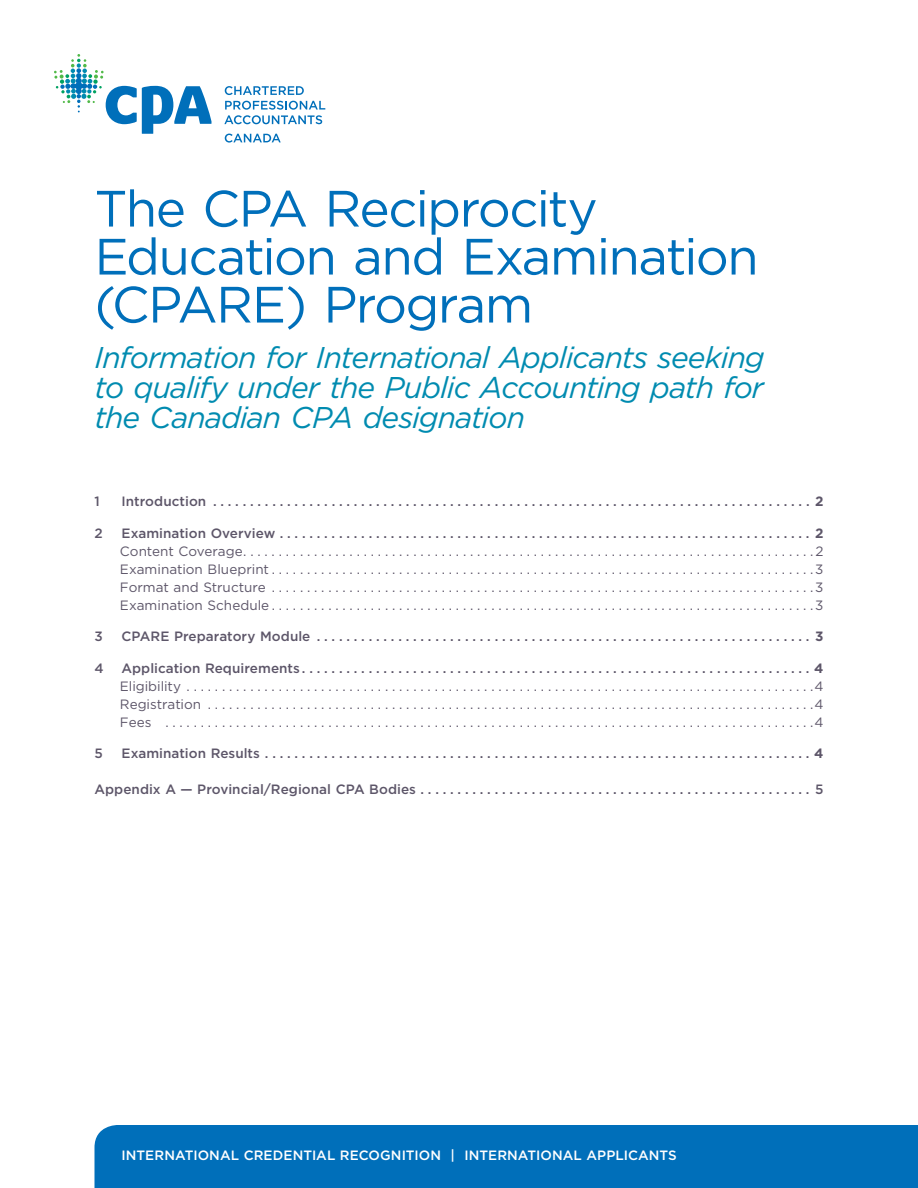
<style>
.page{position:relative;width:918px;height:1188px;background:#fff}
.page>*{position:absolute;margin:0;border:0;box-sizing:border-box;transform-origin:0 0}
.t1{font:51px/48px "Gotham";letter-spacing:-.03em;color:#006fba}
.t2{font:italic 30px/30px "Gotham";letter-spacing:-.035em;color:#008bb0;text-align:justify}
.t3{font:13.5px/18px "Gotham";color:#5d5669;text-align:justify}
.t4{font:500 13.5px "Gotham";letter-spacing:.005em;color:#5d5669}
.t5{font:500 13.5px "Gotham";letter-spacing:.005em;color:#fff}
.s1{font-weight:700}
.s2{font-weight:500}
</style>
<div class="page">
<div style="left:94px;top:1125px;width:824px;height:63px;background:#006fba"></div>
<svg style="left:225px;top:86px;width:79px;height:9px"></svg>
<svg style="left:224px;top:101px;width:101px;height:23px"></svg>
<svg style="left:54px;top:54px;width:158px;height:80px"></svg>
<svg style="left:225px;top:134px;width:56px;height:9px"></svg>
<h1 class="t1" style="left:94px;top:183px;width:666px">The CPA Reciprocity<br>Education and Examination (CPARE) Program</h1>
<h2 class="t2" style="left:94px;top:341px;width:672px">Information for International Applicants seeking to qualify under the Public Accounting path for the Canadian CPA designation</h2>
<p class="t4" style="left:94px;top:493px;width:7px">1</p>
<p class="t4" style="left:122px;top:493px;width:703px">Introduction . . . . . . . . . . . . . . . . . . . . . . . . . . . . . . . . . . . . . . . . . . . . . . . . . . . . . . . . . . . . . . . . . . . . . . . . . . . . . . . . . <span class="s1">2</span></p>
<p class="t4" style="left:94px;top:524px;width:10px">2</p>
<p class="t3" style="left:120px;top:524px;width:705px"><span class="s2">Examination Overview . . . . . . . . . . . . . . . . . . . . . . . . . . . . . . . . . . . . . . . . . . . . . . . . . . . . . . . . . . . . . . . . . . . . . . . .</span> <span class="s1">2<br></span>Content Coverage . . . . . . . . . . . . . . . . . . . . . . . . . . . . . . . . . . . . . . . . . . . . . . . . . . . . . . . . . . . . . . . . . . . . . . . . . . . . . . . . 2<br>Examination Blueprint . . . . . . . . . . . . . . . . . . . . . . . . . . . . . . . . . . . . . . . . . . . . . . . . . . . . . . . . . . . . . . . . . . . . . . . . . . . . 3<br>Format and Structure . . . . . . . . . . . . . . . . . . . . . . . . . . . . . . . . . . . . . . . . . . . . . . . . . . . . . . . . . . . . . . . . . . . . . . . . . . . . 3<br>Examination Schedule . . . . . . . . . . . . . . . . . . . . . . . . . . . . . . . . . . . . . . . . . . . . . . . . . . . . . . . . . . . . . . . . . . . . . . . . . . . . 3</p>
<p class="t4" style="left:94px;top:628px;width:10px">3</p>
<p class="t4" style="left:121px;top:628px;width:703px">CPARE Preparatory Module . . . . . . . . . . . . . . . . . . . . . . . . . . . . . . . . . . . . . . . . . . . . . . . . . . . . . . . . . . . . . . . . . . . <span class="s1">3</span></p>
<p class="t4" style="left:94px;top:659px;width:11px">4</p>
<p class="t3" style="left:120px;top:659px;width:705px"><span class="s2">Application Requirements . . . . . . . . . . . . . . . . . . . . . . . . . . . . . . . . . . . . . . . . . . . . . . . . . . . . . . . . . . . . . . . . . . . . .</span> <span class="s1">4<br></span>Eligibility . . . . . . . . . . . . . . . . . . . . . . . . . . . . . . . . . . . . . . . . . . . . . . . . . . . . . . . . . . . . . . . . . . . . . . . . . . . . . . . . . . . . . . . . 4<br>Registration . . . . . . . . . . . . . . . . . . . . . . . . . . . . . . . . . . . . . . . . . . . . . . . . . . . . . . . . . . . . . . . . . . . . . . . . . . . . . . . . . . . . . 4<br>Fees . . . . . . . . . . . . . . . . . . . . . . . . . . . . . . . . . . . . . . . . . . . . . . . . . . . . . . . . . . . . . . . . . . . . . . . . . . . . . . . . . . . . . . . . . . . 4</p>
<p class="t4" style="left:94px;top:745px;width:10px">5</p>
<p class="t4" style="left:121px;top:745px;width:703px">Examination Results . . . . . . . . . . . . . . . . . . . . . . . . . . . . . . . . . . . . . . . . . . . . . . . . . . . . . . . . . . . . . . . . . . . . . . . . . . <span class="s1">4</span></p>
<p class="t4" style="left:94px;top:781px;width:731px">Appendix A — Provincial/Regional CPA Bodies . . . . . . . . . . . . . . . . . . . . . . . . . . . . . . . . . . . . . . . . . . . . . . . . . . . . . 5</p>
<p class="t5" style="left:122px;top:1146px;width:557px">INTERNATIONAL CREDENTIAL RECOGNITION | INTERNATIONAL APPLICANTS</p>
</div>
